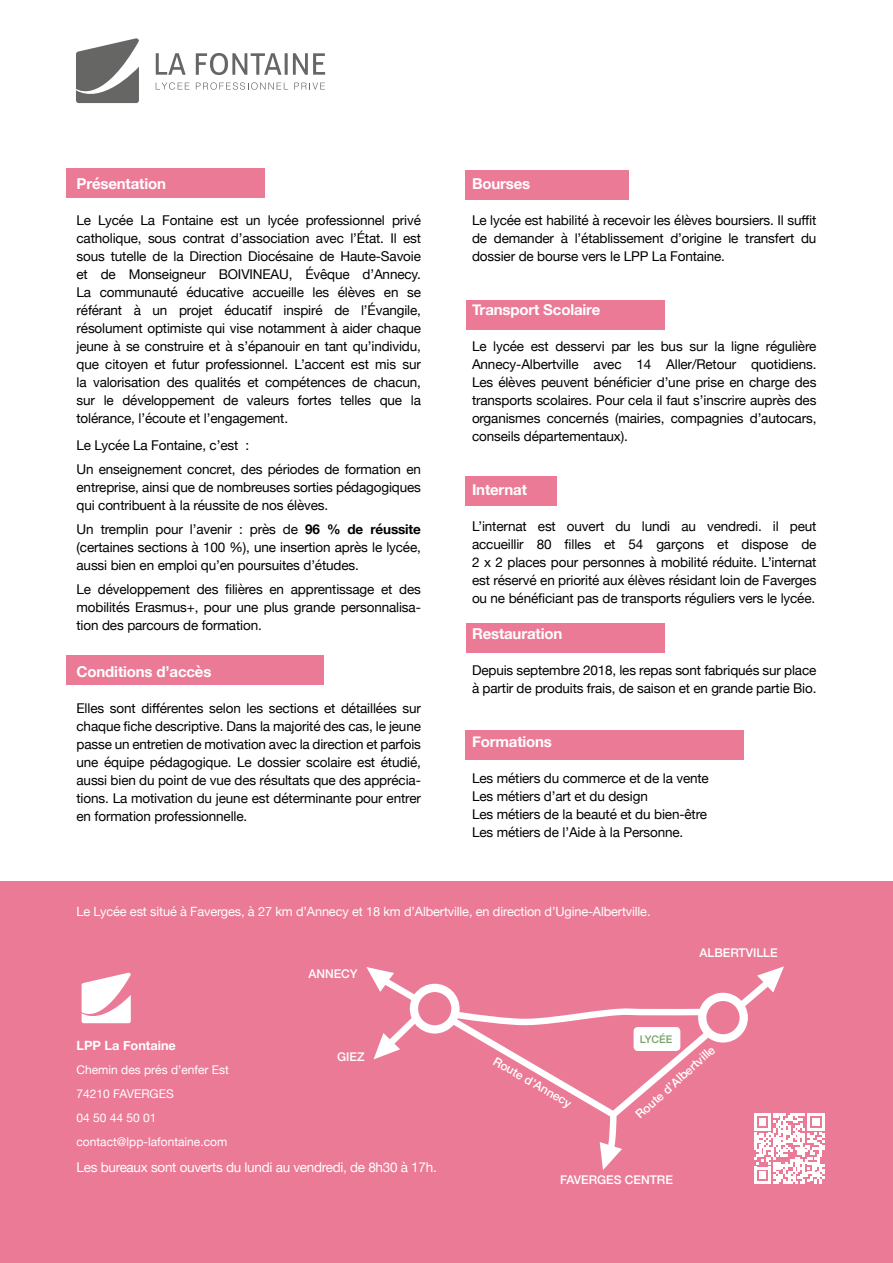
<style>
.page{position:relative;width:893px;height:1263px;background:#fff}
.page>*{position:absolute;margin:0;border:0;box-sizing:border-box;transform-origin:0 0}
.t1{font:700 15px "Helvetica Neue";letter-spacing:-.01em;color:#fff}
.t2{font:13.5px/18px "Helvetica Neue";letter-spacing:-.01em;color:#000;text-align:justify}
.t3{font:13.5px "Helvetica Neue";letter-spacing:-.02em;color:#fff}
.t4{font:12.75px "Helvetica Neue";letter-spacing:-.01em;color:#fff}
.t5{font:700 12.75px "Helvetica Neue";color:#fff}
.t6{font:12px/24px "Helvetica Neue";color:#fff}
.t7{font:500 12px "Helvetica Neue";color:#fff}
.t8{font:500 10.5px "Helvetica Neue";color:#79a469}
.s1{font-weight:700}
</style>
<div class="page">
<div style="left:0;top:881px;width:893px;height:382px;background:#eb7a96"></div>
<svg style="left:76px;top:38px;width:63px;height:65px"></svg>
<svg style="left:156px;top:53px;width:30px;height:22px"></svg>
<svg style="left:196px;top:53px;width:129px;height:22px"></svg>
<svg style="left:156px;top:82px;width:33px;height:8px"></svg>
<svg style="left:196px;top:82px;width:92px;height:8px"></svg>
<svg style="left:294px;top:83px;width:31px;height:7px"></svg>
<div style="left:66px;top:168px;width:199px;height:30px;background:#eb7a96"></div>
<div style="left:66px;top:655px;width:257px;height:30px;background:#eb7a96"></div>
<div style="left:466px;top:170px;width:163px;height:30px;background:#eb7a96"></div>
<div style="left:466px;top:300px;width:198px;height:30px;background:#eb7a96"></div>
<div style="left:466px;top:476px;width:91px;height:30px;background:#eb7a96"></div>
<div style="left:466px;top:623px;width:198px;height:30px;background:#eb7a96"></div>
<div style="left:466px;top:730px;width:278px;height:30px;background:#eb7a96"></div>
<svg style="left:366px;top:966px;width:418px;height:204px"></svg>
<div style="left:634px;top:1027px;width:46px;height:24px;background:#fff;border-radius:4px"></div>
<svg style="left:82px;top:973px;width:49px;height:51px"></svg>
<svg style="left:754px;top:1113px;width:70px;height:71px"></svg>
<p class="t1" style="left:77px;top:172px;width:91px">Présentation</p>
<p class="t2" style="left:77px;top:212px;width:346px">Le Lycée La Fontaine est un lycée professionnel privé catholique, sous contrat d’association avec l’État. Il est sous tutelle de la Direction Diocésaine de Haute-Savoie et de Monseigneur BOIVINEAU, Évêque d’Annecy.<br>La communauté éducative accueille les élèves en se référant à un projet éducatif inspiré de l’Évangile, résolument optimiste qui vise notamment à aider chaque jeune à se construire et à s’épanouir en tant qu’individu, que citoyen et futur professionnel. L’accent est mis sur la valorisation des qualités et compétences de chacun, sur le développement de valeurs fortes telles que la tolérance, l’écoute et l’engagement.</p>
<p class="t2" style="left:77px;top:434px;width:346px;line-height:24px">Le Lycée La Fontaine, c’est :<br>Un enseignement concret, des périodes de formation en</p>
<p class="t2" style="left:77px;top:479px;width:346px">entreprise, ainsi que de nombreuses sorties pédagogiques qui contribuent à la réussite de nos élèves.</p>
<p class="t2" style="left:77px;top:521px;width:346px">Un tremplin pour l’avenir : près de <span class="s1">96 % de réussite </span>(certaines sections à 100 %), une insertion après le lycée, aussi bien en emploi qu’en poursuites d’études.</p>
<p class="t2" style="left:77px;top:581px;width:346px">Le développement des filières en apprentissage et des mobilités Erasmus+, pour une plus grande personnalisa&shy;tion des parcours de formation.</p>
<p class="t1" style="left:77px;top:659px;width:136px">Conditions d’accès</p>
<p class="t2" style="left:77px;top:699px;width:346px">Elles sont différentes selon les sections et détaillées sur chaque fiche descriptive. Dans la majorité des cas, le jeune passe un entretien de motivation avec la direction et parfois une équipe pédagogique. Le dossier scolaire est étudié, aussi bien du point de vue des résultats que des apprécia&shy;tions. La motivation du jeune est déterminante pour entrer en formation professionnelle.</p>
<p class="t1" style="left:472px;top:172px;width:60px">Bourses</p>
<p class="t2" style="left:472px;top:212px;width:346px">Le lycée est habilité à recevoir les élèves boursiers. Il suffit de demander à l’établissement d’origine le transfert du dossier de bourse vers le LPP La Fontaine.</p>
<p class="t1" style="left:472px;top:298px;width:130px">Transport Scolaire</p>
<p class="t2" style="left:472px;top:338px;width:346px">Le lycée est desservi par les bus sur la ligne régulière Annecy-Albertville avec 14 Aller/Retour quotidiens.<br>Les élèves peuvent bénéficier d’une prise en charge des transports scolaires. Pour cela il faut s’inscrire auprès des organismes concernés (mairies, compagnies d’autocars, conseils départementaux).</p>
<p class="t1" style="left:472px;top:478px;width:57px">Internat</p>
<p class="t2" style="left:472px;top:518px;width:346px">L’internat est ouvert du lundi au vendredi. il peut accueillir 80 filles et 54 garçons et dispose de 2 x 2 places pour personnes à mobilité réduite. L’internat est réservé en priorité aux élèves résidant loin de Faverges ou ne bénéficiant pas de transports réguliers vers le lycée.</p>
<p class="t1" style="left:472px;top:622px;width:92px">Restauration</p>
<p class="t2" style="left:472px;top:662px;width:346px">Depuis septembre 2018, les repas sont fabriqués sur place à partir de produits frais, de saison et en grande partie Bio.</p>
<p class="t1" style="left:472px;top:730px;width:82px">Formations</p>
<p class="t2" style="left:472px;top:770px;width:238px;text-align:left">Les métiers du commerce et de la vente Les métiers d’art et du design<br>Les métiers de la beauté et du bien-être Les métiers de l’Aide à la Personne.</p>
<p class="t4" style="left:77px;top:902px;width:575px">Le Lycée est situé à Faverges, à 27 km d’Annecy et 18 km d’Albertville, en direction d’Ugine-Albertville.</p>
<p class="t7" style="left:308px;top:964px;width:51px">ANNECY</p>
<p class="t7" style="left:699px;top:943px;width:80px">ALBERTVILLE</p>
<p class="t5" style="left:77px;top:1035px;width:101px">LPP La Fontaine</p>
<p class="t6" style="left:77px;top:1058px;width:154px">Chemin des prés d’enfer Est<br>74210 FAVERGES<br>04 50 44 50 01 contact@lpp-lafontaine.com</p>
<p class="t3" style="left:77px;top:1157px;width:362px">Les bureaux sont ouverts du lundi au vendredi, de 8h30 à 17h.</p>
<p class="t7" style="left:337px;top:1047px;width:29px">GIEZ</p>
<p class="t8" style="left:640px;top:1030px;width:34px">LYCÉE</p>
<p class="t7" style="left:499px;top:1051px;width:90px;rotate:30deg">Route d’Annecy</p>
<p class="t7" style="left:631px;top:1109px;width:103px;rotate:-42deg">Route d’Albertville</p>
<p class="t7" style="left:560px;top:1170px;width:114px">FAVERGES CENTRE</p>
</div>
